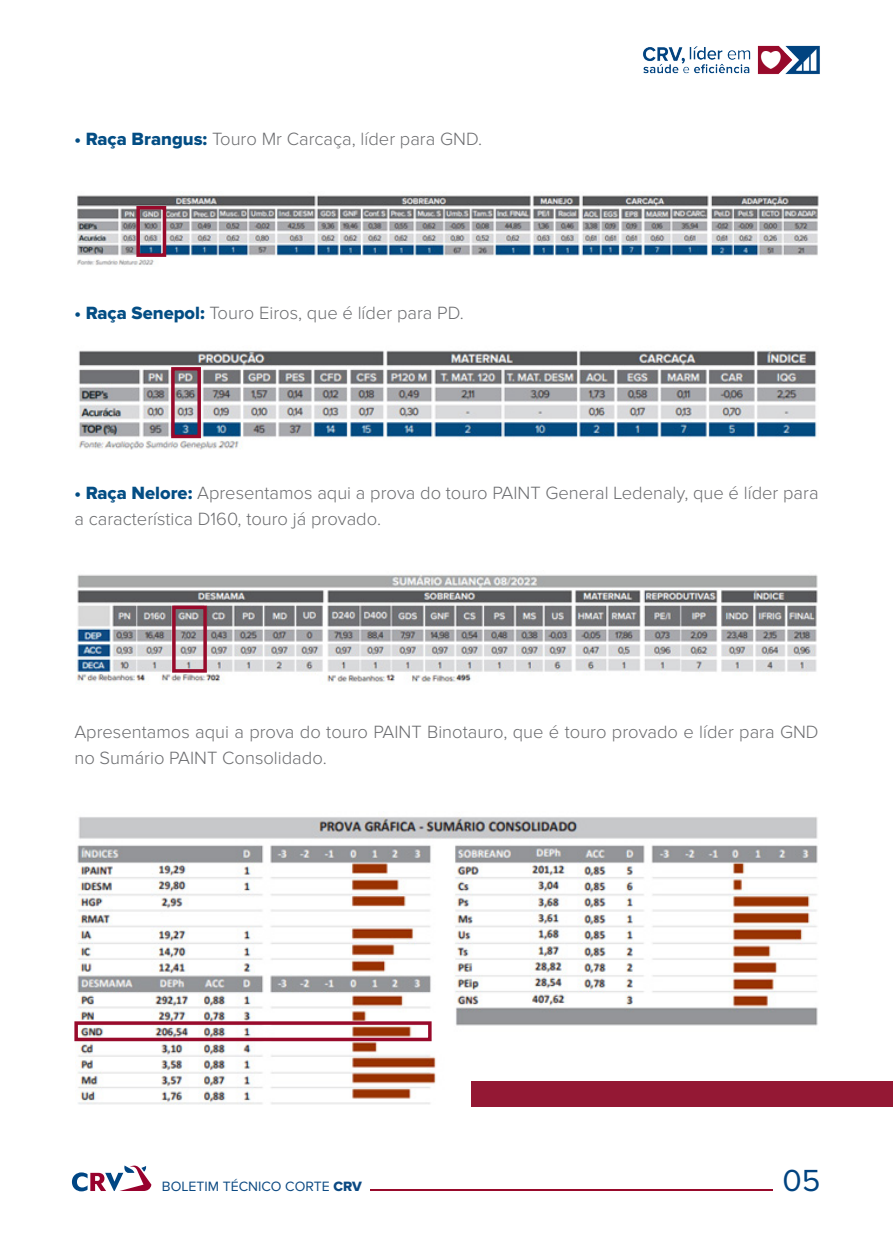
<style>
.page{position:relative;width:893px;height:1241px;background:#fff}
.page>*{position:absolute;margin:0;border:0;box-sizing:border-box;transform-origin:0 0}
.t1{font:31.68px "Proxima Nova";color:#014380}
.t2{font:300 18.38px/25.9px "Proxima Nova";color:#6c6d70}
.t3{font:14px "Proxima Nova";color:#0b4982}
.s1{font-family:"Proxima Nova Extrabld";font-weight:400;color:#034d84}
.s2{font-family:"Proxima Nova Extrabld"}
</style>
<div class="page">
<img style="left:75px;top:816px;width:743px;height:288px">
<img style="left:75px;top:574px;width:743px;height:110px">
<img style="left:75px;top:191px;width:744px;height:74px">
<img style="left:78px;top:350px;width:739px;height:100px">
<hr style="left:370px;top:1189px;width:403px;height:1px;background:#980a2b">
<svg style="left:72px;top:1165px;width:79px;height:26px"></svg>
<img style="left:643px;top:45px;width:177px;height:30px">
<div style="left:471px;top:1081px;width:422px;height:25px;background:#941834"></div>
<div style="left:136px;top:206px;width:30px;height:51px;border:4px solid #980a2b"></div>
<div style="left:171px;top:367px;width:30px;height:71px;border:4px solid #980a2b"></div>
<div style="left:172px;top:605px;width:35px;height:67px;border:4px solid #980a2b"></div>
<div style="left:74px;top:1021px;width:358px;height:19px;border:4px solid #980a2b"></div>
<p class="t2" style="left:74px;top:127px;width:409px"><span class="s1">• Raça Brangus:</span> Touro Mr Carcaça, líder para GND.</p>
<p class="t2" style="left:74px;top:300px;width:391px"><span class="s1">• Raça Senepol:</span> Touro Eiros, que é líder para PD.</p>
<p class="t2" style="left:74px;top:481px;width:746px"><span class="s1">• Raça Nelore:</span> Apresentamos aqui a prova do touro PAINT General Ledenaly, que é líder para a característica D160, touro já provado.</p>
<p class="t2" style="left:74px;top:719px;width:746px">Apresentamos aqui a prova do touro PAINT Binotauro, que é touro provado e líder para GND no Sumário PAINT Consolidado.</p>
<p class="t3" style="left:162px;top:1178px;width:202px">BOLETIM TÉCNICO CORTE <span class="s2">CRV</span></p>
<p class="t1" style="left:783px;top:1162px;width:40px">05</p>
</div>
